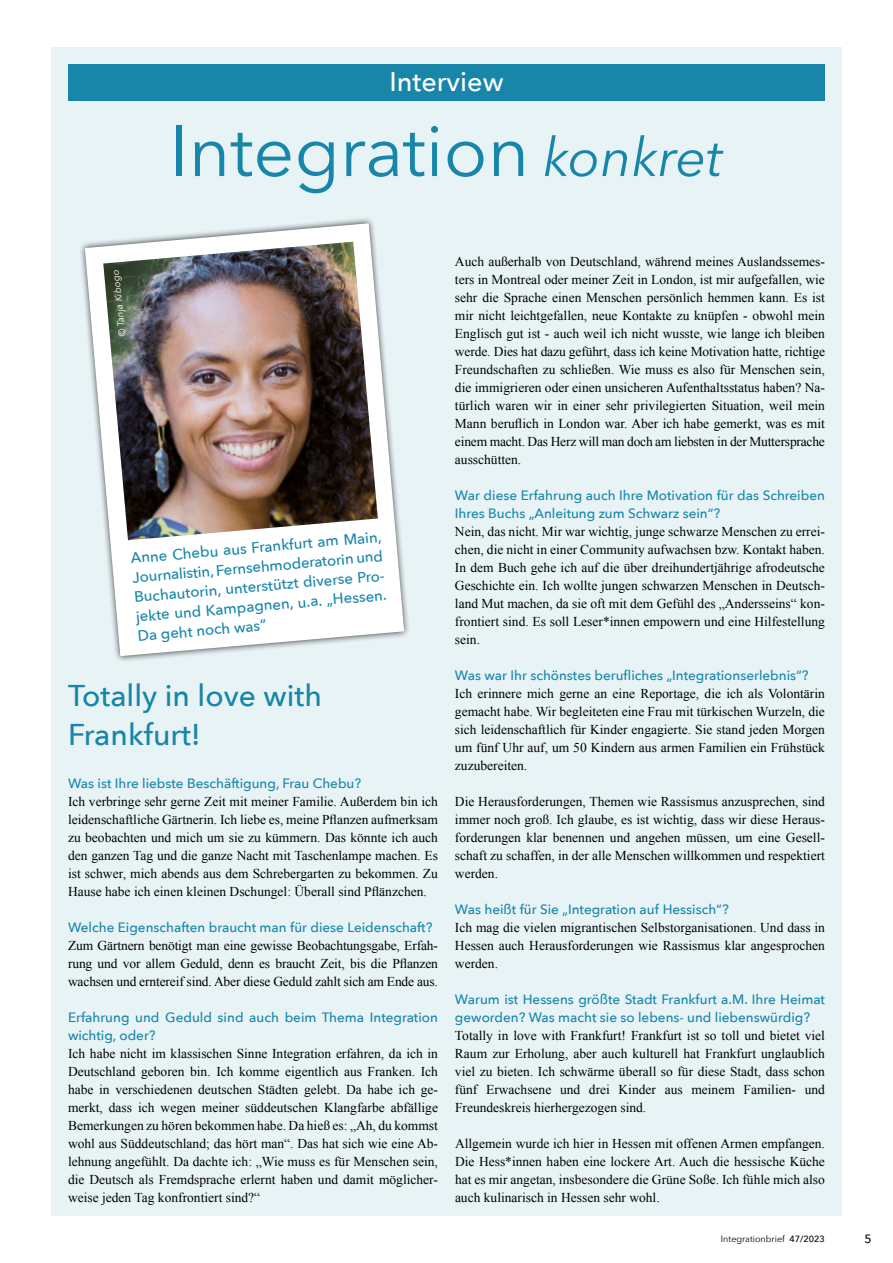
<style>
.page{position:relative;width:893px;height:1263px;background:#fff}
.page>*{position:absolute;margin:0;border:0;box-sizing:border-box;transform-origin:0 0}
.t1{font:72px "Avenir Next";color:#1786a9}
.t2{font:500 30px/39px "Avenir Next";color:#1786a9}
.t3{font:500 27px "Avenir Next";color:#fff}
.t4{font:500 15px/19.5px "Avenir Next";color:#1786a9}
.t5{font:13.5px/18px "Times New Roman";color:#000;text-align:justify}
.t6{font:500 13.5px/18px "Avenir Next";color:#1786a9}
.t7{font:500 12px "Avenir Next";color:#000}
.t8{font:italic 9.75px "Avenir Next";color:#fff}
.t9{font:9px "Avenir Next";color:#000}
.s1{font-style:italic;font-size:54px}
.s2{font-weight:500}
</style>
<div class="page">
<div style="left:51px;top:47px;width:791px;height:1168px;background:#e8f3f6"></div>
<div style="left:68px;top:64px;width:757px;height:36px;background:#1786a9"></div>
<div style="left:78px;top:217px;width:332px;height:445px;background:#000;opacity:.75"></div>
<svg style="left:85px;top:223px;width:319px;height:433px;fill:#fff"></svg>
<img style="left:103px;top:242px;width:275px;height:298px">
<p class="t3" style="left:389px;top:59px;width:116px">Interview</p>
<h2 class="t1" style="left:170px;top:90px;width:555px">Integration <span class="s1">konkret</span></h2>
<p class="t8" style="left:114px;top:338px;width:69px;rotate:-96deg">© Tanja Kibogo</p>
<p class="t4" style="left:130px;top:548px;width:255px;rotate:-5deg">Anne Chebu aus Frankfurt am Main, Journalistin, Fernsehmoderatorin und Buchautorin, unterstützt diverse Pro&shy;jekte und Kampagnen, u.a. „Hessen.<br>Da geht noch was“</p>
<h3 class="t2" style="left:68px;top:675px;width:255px">Totally in love with<br>Frankfurt!</h3>
<h4 class="t6" style="left:68px;top:774px;width:295px">Was ist Ihre liebste Beschäftigung, Frau Chebu?</h4>
<p class="t5" style="left:68px;top:792px;width:371px">Ich verbringe sehr gerne Zeit mit meiner Familie. Außerdem bin ich leidenschaftliche Gärtnerin. Ich liebe es, meine Pflanzen aufmerksam zu beobachten und mich um sie zu kümmern. Das könnte ich auch den ganzen Tag und die ganze Nacht mit Taschenlampe machen. Es ist schwer, mich abends aus dem Schrebergarten zu bekommen. Zu Hause habe ich einen kleinen Dschungel: Überall sind Pflänzchen.</p>
<h4 class="t6" style="left:68px;top:918px;width:366px">Welche Eigenschaften braucht man für diese Leidenschaft?</h4>
<p class="t5" style="left:68px;top:936px;width:371px">Zum Gärtnern benötigt man eine gewisse Beobachtungsgabe, Erfah&shy;rung und vor allem Geduld, denn es braucht Zeit, bis die Pflanzen wachsen und erntereif sind. Aber diese Geduld zahlt sich am Ende aus.</p>
<h4 class="t6" style="left:68px;top:1008px;width:371px">Erfahrung und Geduld sind auch beim Thema Integration wichtig, oder?</h4>
<p class="t5" style="left:68px;top:1044px;width:371px">Ich habe nicht im klassischen Sinne Integration erfahren, da ich in Deutschland geboren bin. Ich komme eigentlich aus Franken. Ich habe in verschiedenen deutschen Städten gelebt. Da habe ich ge&shy;merkt, dass ich wegen meiner süddeutschen Klangfarbe abfällige Bemerkungen zu hören bekommen habe. Da hieß es: „Ah, du kommst wohl aus Süddeutschland; das hört man“. Das hat sich wie eine Ab&shy;lehnung angefühlt. Da dachte ich: „Wie muss es für Menschen sein, die Deutsch als Fremdsprache erlernt haben und damit möglicher&shy;weise jeden Tag konfrontiert sind?“</p>
<p class="t5" style="left:455px;top:252px;width:372px">Auch außerhalb von Deutschland, während meines Auslandssemes&shy;ters in Montreal oder meiner Zeit in London, ist mir aufgefallen, wie sehr die Sprache einen Menschen persönlich hemmen kann. Es ist mir nicht leichtgefallen, neue Kontakte zu knüpfen - obwohl mein Englisch gut ist - auch weil ich nicht wusste, wie lange ich bleiben werde. Dies hat dazu geführt, dass ich keine Motivation hatte, richtige Freundschaften zu schließen. Wie muss es also für Menschen sein, die immigrieren oder einen unsicheren Aufenthaltsstatus haben? Na&shy;türlich waren wir in einer sehr privilegierten Situation, weil mein Mann beruflich in London war. Aber ich habe gemerkt, was es mit einem macht. Das Herz will man doch am liebsten in der Muttersprache ausschütten.</p>
<h4 class="t6" style="left:455px;top:486px;width:371px">War diese Erfahrung auch Ihre Motivation für das Schreiben<br>Ihres Buchs „Anleitung zum Schwarz sein“?</h4>
<p class="t5" style="left:455px;top:522px;width:371px">Nein, das nicht. Mir war wichtig, junge schwarze Menschen zu errei&shy;chen, die nicht in einer Community aufwachsen bzw. Kontakt haben.<br>In dem Buch gehe ich auf die über dreihundertjährige afrodeutsche Geschichte ein. Ich wollte jungen schwarzen Menschen in Deutsch&shy;land Mut machen, da sie oft mit dem Gefühl des „Andersseins“ kon&shy;frontiert sind. Es soll Leser*innen empowern und eine Hilfestellung sein.</p>
<h4 class="t6" style="left:455px;top:666px;width:355px">Was war Ihr schönstes berufliches „Integrationserlebnis“?</h4>
<p class="t5" style="left:455px;top:684px;width:371px">Ich erinnere mich gerne an eine Reportage, die ich als Volontärin gemacht habe. Wir begleiteten eine Frau mit türkischen Wurzeln, die sich leidenschaftlich für Kinder engagierte. Sie stand jeden Morgen um fünf Uhr auf, um 50 Kindern aus armen Familien ein Frühstück zuzubereiten.</p>
<p class="t5" style="left:455px;top:792px;width:371px">Die Herausforderungen, Themen wie Rassismus anzusprechen, sind immer noch groß. Ich glaube, es ist wichtig, dass wir diese Heraus&shy;forderungen klar benennen und angehen müssen, um eine Gesell&shy;schaft zu schaffen, in der alle Menschen willkommen und respektiert werden.</p>
<h4 class="t6" style="left:455px;top:900px;width:275px">Was heißt für Sie „Integration auf Hessisch“?</h4>
<p class="t5" style="left:455px;top:918px;width:371px">Ich mag die vielen migrantischen Selbstorganisationen. Und dass in Hessen auch Herausforderungen wie Rassismus klar angesprochen werden.</p>
<h4 class="t6" style="left:455px;top:990px;width:371px">Warum ist Hessens größte Stadt Frankfurt a.M. Ihre Heimat geworden? Was macht sie so lebens- und liebenswürdig?</h4>
<p class="t5" style="left:455px;top:1026px;width:371px">Totally in love with Frankfurt! Frankfurt ist so toll und bietet viel Raum zur Erholung, aber auch kulturell hat Frankfurt unglaublich viel zu bieten. Ich schwärme überall so für diese Stadt, dass schon fünf Erwachsene und drei Kinder aus meinem Familien- und Freundeskreis hierhergezogen sind.</p>
<p class="t5" style="left:455px;top:1134px;width:371px">Allgemein wurde ich hier in Hessen mit offenen Armen empfangen.<br>Die Hess*innen haben eine lockere Art. Auch die hessische Küche hat es mir angetan, insbesondere die Grüne Soße. Ich fühle mich also auch kulinarisch in Hessen sehr wohl.</p>
<p class="t9" style="left:721px;top:1231px;width:106px">Integrationbrief <span class="s2">47/2023</span></p>
<p class="t7" style="left:865px;top:1229px;width:9px">5</p>
</div>
